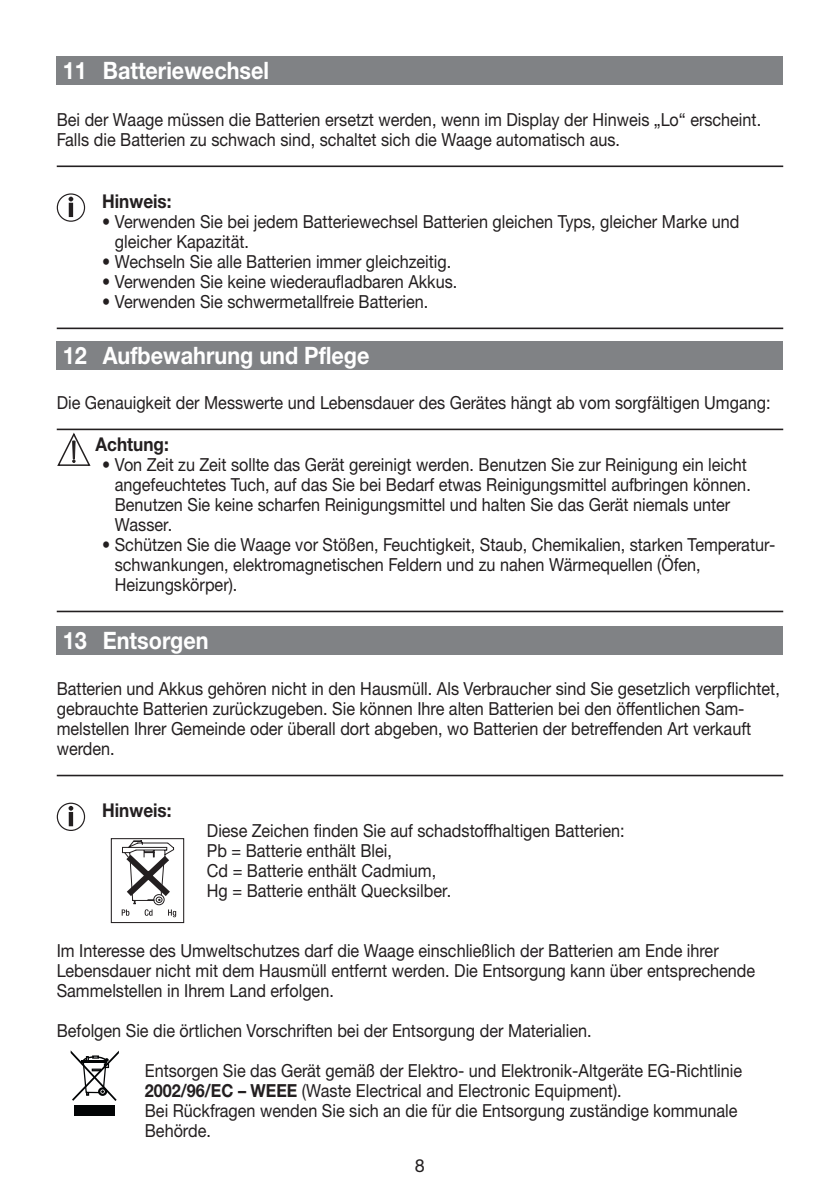
<style>
.page{position:relative;width:840px;height:1191px;background:#fff}
.page>*{position:absolute;margin:0;border:0;box-sizing:border-box;transform-origin:0 0}
.t1{font:700 24px "Helvetica Neue LTW1 G";color:#fff;scale:.9 1}
.t2{font:700 19px "Helvetica Neue LTW1 G";color:#231f20;scale:.9 1}
.t3{font:18px/20px "Helvetica Neue LTW1 G";color:#231f20;scale:.9 1}
.t4{font:700 18px "Helvetica Neue LTW1 G";color:#231f20;scale:.9 1}
.t5{font:18px "Helvetica Neue LTW1 G";color:#231f20}
</style>
<div class="page">
<div style="left:57px;top:57px;width:725px;height:28px;background:#808285"></div>
<hr style="left:57px;top:165px;width:725px;height:2px;background:#231f20">
<div style="left:57px;top:193px;width:28px;height:29px;border:1px solid #231f20;border-radius:50%"></div>
<div style="left:69px;top:203px;width:4px;height:14px;border:2px solid #231f20"></div>
<svg style="left:68px;top:197px;width:5px;height:19px"></svg>
<hr style="left:57px;top:327px;width:725px;height:2px;background:#231f20">
<div style="left:57px;top:341px;width:725px;height:28px;background:#808285"></div>
<hr style="left:57px;top:428px;width:725px;height:2px;background:#231f20">
<svg style="left:57px;top:432px;width:34px;height:34px"></svg>
<hr style="left:57px;top:610px;width:725px;height:2px;background:#231f20">
<div style="left:57px;top:626px;width:725px;height:28px;background:#808285"></div>
<hr style="left:57px;top:774px;width:725px;height:2px;background:#231f20">
<div style="left:57px;top:802px;width:28px;height:29px;border:1px solid #231f20;border-radius:50%"></div>
<div style="left:69px;top:812px;width:4px;height:14px;border:2px solid #231f20"></div>
<svg style="left:68px;top:806px;width:5px;height:19px"></svg>
<div style="left:111px;top:838px;width:73px;height:85px;border:1px solid #231f20"></div>
<svg style="left:120px;top:839px;width:56px;height:78px"></svg>
<div style="left:74px;top:1105px;width:40px;height:10px;background:#020405"></div>
<svg style="left:71px;top:1050px;width:48px;height:51px"></svg>
<h1 class="t1" style="left:63px;top:56px;width:231px">11 Batteriewechsel</h1>
<p class="t3" style="left:57px;top:110px;width:783px">Bei der Waage müssen die Batterien ersetzt werden, wenn im Display der Hinweis „Lo“ erscheint.<br>Falls die Batterien zu schwach sind, schaltet sich die Waage automatisch aus.</p>
<p class="t2" style="left:102px;top:190px;width:79px">Hinweis:</p>
<p class="t3" style="left:115px;top:212px;width:695px;text-indent:-13px">• Verwenden Sie bei jedem Batteriewechsel Batterien gleichen Typs, gleicher Marke und gleicher Kapazität.</p>
<p class="t3" style="left:102px;top:252px;width:389px">• Wechseln Sie alle Batterien immer gleichzeitig.</p>
<p class="t3" style="left:102px;top:272px;width:396px">• Verwenden Sie keine wiederaufladbaren Akkus.</p>
<p class="t3" style="left:102px;top:292px;width:364px">• Verwenden Sie schwermetallfreie Batterien.</p>
<h1 class="t1" style="left:63px;top:340px;width:342px">12 Aufbewahrung und Pflege</h1>
<p class="t3" style="left:57px;top:393px;width:794px">Die Genauigkeit der Messwerte und Lebensdauer des Gerätes hängt ab vom sorgfältigen Umgang:</p>
<p class="t2" style="left:95px;top:433px;width:83px">Achtung:</p>
<p class="t3" style="left:115px;top:455px;width:707px;text-indent:-13px">• Von Zeit zu Zeit sollte das Gerät gereinigt werden. Benutzen Sie zur Reinigung ein leicht angefeuchtetes Tuch, auf das Sie bei Bedarf etwas Reinigungsmittel aufbringen können.<br>Benutzen Sie keine scharfen Reinigungsmittel und halten Sie das Gerät niemals unter Wasser.</p>
<p class="t3" style="left:115px;top:535px;width:735px;text-indent:-13px">• Schützen Sie die Waage vor Stößen, Feuchtigkeit, Staub, Chemikalien, starken Temperatur&shy;schwankungen, elektromagnetischen Feldern und zu nahen Wärmequellen (Öfen,<br>Heizungskörper).</p>
<h1 class="t1" style="left:63px;top:625px;width:164px">13 Entsorgen</h1>
<p class="t3" style="left:57px;top:679px;width:804px">Batterien und Akkus gehören nicht in den Hausmüll. Als Verbraucher sind Sie gesetzlich verpflichtet, gebrauchte Batterien zurückzugeben. Sie können Ihre alten Batterien bei den öffentlichen Sam&shy;melstellen Ihrer Gemeinde oder überall dort abgeben, wo Batterien der betreffenden Art verkauft werden.</p>
<p class="t2" style="left:102px;top:799px;width:79px">Hinweis:</p>
<p class="t3" style="left:207px;top:821px;width:465px">Diese Zeichen finden Sie auf schadstoffhaltigen Batterien:<br>Pb = Batterie enthält Blei,<br>Cd = Batterie enthält Cadmium,<br>Hg = Batterie enthält Quecksilber.</p>
<p class="t3" style="left:57px;top:941px;width:777px">Im Interesse des Umweltschutzes darf die Waage einschließlich der Batterien am Ende ihrer<br>Lebensdauer nicht mit dem Hausmüll entfernt werden. Die Entsorgung kann über entsprechende<br>Sammelstellen in Ihrem Land erfolgen.</p>
<p class="t3" style="left:57px;top:1020px;width:595px">Befolgen Sie die örtlichen Vorschriften bei der Entsorgung der Materialien.</p>
<p class="t3" style="left:145px;top:1061px;width:665px">Entsorgen Sie das Gerät gemäß der Elektro- und Elektronik-Altgeräte EG-Richtlinie</p>
<p class="t4" style="left:145px;top:1080px;width:147px">2002/96/EC – WEEE</p>
<p class="t3" style="left:145px;top:1081px;width:659px;text-indent:157px">(Waste Electrical and Electronic Equipment).<br>Bei Rückfragen wenden Sie sich an die für die Entsorgung zuständige kommunale<br>Behörde.</p>
<p class="t5" style="left:415px;top:1154px;width:12px">8</p>
</div>
